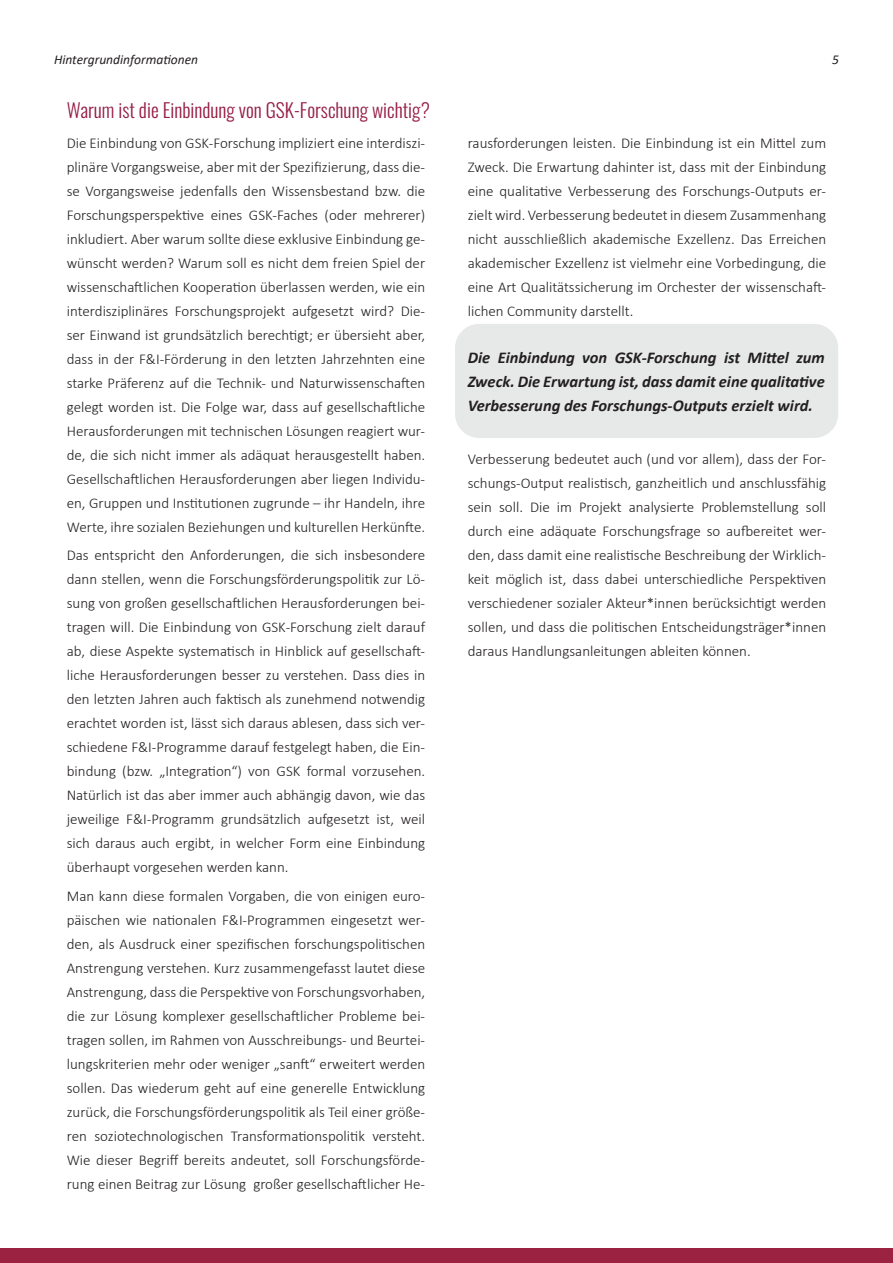
<style>
.page{position:relative;width:893px;height:1263px;background:#fff}
.page>*{position:absolute;margin:0;border:0;box-sizing:border-box;transform-origin:0 0}
.t1{font:300 19.5px "Oswald";color:#951d44}
.t2{font:italic 700 16.5px/24px "Calibri";color:#231f20;text-align:justify}
.t3{font:300 15px/24px "Calibri";color:#231f20;text-align:justify}
.t4{font:italic 13.5px "Calibri";color:#231f20}
</style>
<div class="page">
<div style="left:0;top:1248px;width:893px;height:15px;background:#9b2341"></div>
<div style="left:455px;top:324px;width:383px;height:114px;background:#e7e9e9;border-radius:24px"></div>
<p class="t4" style="left:54px;top:50px;width:146px">Hintergrundinformationen</p>
<p class="t4" style="left:832px;top:50px;width:8px">5</p>
<p class="t1" style="left:67px;top:93px;width:365px">Warum ist die Einbindung von GSK-Forschung wichtig?</p>
<p class="t3" style="left:67px;top:131px;width:360px">Die Einbindung von GSK-Forschung impliziert eine interdiszi&shy;plinäre Vorgangsweise, aber mit der Spezifizierung, dass die&shy;se Vorgangsweise jedenfalls den Wissensbestand bzw. die Forschungsperspektive eines GSK-Faches (oder mehrerer) inkludiert. Aber warum sollte diese exklusive Einbindung ge&shy;wünscht werden? Warum soll es nicht dem freien Spiel der wissenschaftlichen Kooperation überlassen werden, wie ein interdisziplinäres Forschungsprojekt aufgesetzt wird? Die&shy;ser Einwand ist grundsätzlich berechtigt; er übersieht aber, dass in der F&amp;I-Förderung in den letzten Jahrzehnten eine starke Präferenz auf die Technik- und Naturwissenschaften gelegt worden ist. Die Folge war, dass auf gesellschaftliche Herausforderungen mit technischen Lösungen reagiert wur&shy;de, die sich nicht immer als adäquat herausgestellt haben.<br>Gesellschaftlichen Herausforderungen aber liegen Individu&shy;en, Gruppen und Institutionen zugrunde – ihr Handeln, ihre Werte, ihre sozialen Beziehungen und kulturellen Herkünfte.</p>
<p class="t3" style="left:67px;top:543px;width:360px">Das entspricht den Anforderungen, die sich insbesondere dann stellen, wenn die Forschungsförderungspolitik zur Lö&shy;sung von großen gesellschaftlichen Herausforderungen bei&shy;tragen will. Die Einbindung von GSK-Forschung zielt darauf ab, diese Aspekte systematisch in Hinblick auf gesellschaft&shy;liche Herausforderungen besser zu verstehen. Dass dies in den letzten Jahren auch faktisch als zunehmend notwendig erachtet worden ist, lässt sich daraus ablesen, dass sich ver&shy;schiedene F&amp;I-Programme darauf festgelegt haben, die Ein&shy;bindung (bzw. „Integration“) von GSK formal vorzusehen.<br>Natürlich ist das aber immer auch abhängig davon, wie das jeweilige F&amp;I-Programm grundsätzlich aufgesetzt ist, weil sich daraus auch ergibt, in welcher Form eine Einbindung überhaupt vorgesehen werden kann.</p>
<p class="t3" style="left:67px;top:883px;width:360px">Man kann diese formalen Vorgaben, die von einigen euro&shy;päischen wie nationalen F&amp;I-Programmen eingesetzt wer&shy;den, als Ausdruck einer spezifischen forschungspolitischen Anstrengung verstehen. Kurz zusammengefasst lautet diese Anstrengung, dass die Perspektive von Forschungsvorhaben, die zur Lösung komplexer gesellschaftlicher Probleme bei&shy;tragen sollen, im Rahmen von Ausschreibungs- und Beurtei&shy;lungskriterien mehr oder weniger „sanft“ erweitert werden sollen. Das wiederum geht auf eine generelle Entwicklung zurück, die Forschungsförderungspolitik als Teil einer größe&shy;ren soziotechnologischen Transformationspolitik versteht.<br>Wie dieser Begriff bereits andeutet, soll Forschungsförde&shy;rung einen Beitrag zur Lösung großer gesellschaftlicher He-</p>
<p class="t3" style="left:468px;top:131px;width:360px">rausforderungen leisten. Die Einbindung ist ein Mittel zum Zweck. Die Erwartung dahinter ist, dass mit der Einbindung eine qualitative Verbesserung des Forschungs-Outputs er&shy;zielt wird. Verbesserung bedeutet in diesem Zusammenhang nicht ausschließlich akademische Exzellenz. Das Erreichen akademischer Exzellenz ist vielmehr eine Vorbedingung, die eine Art Qualitätssicherung im Orchester der wissenschaft&shy;lichen Community darstellt.</p>
<p class="t2" style="left:468px;top:345px;width:358px">Die Einbindung von GSK-Forschung ist Mittel zum Zweck. Die Erwartung ist, dass damit eine qualitative Verbesserung des Forschungs-Outputs erzielt wird.</p>
<p class="t3" style="left:468px;top:447px;width:360px">Verbesserung bedeutet auch (und vor allem), dass der For&shy;schungs-Output realistisch, ganzheitlich und anschlussfähig sein soll. Die im Projekt analysierte Problemstellung soll durch eine adäquate Forschungsfrage so aufbereitet wer&shy;den, dass damit eine realistische Beschreibung der Wirklich&shy;keit möglich ist, dass dabei unterschiedliche Perspektiven verschiedener sozialer Akteur*innen berücksichtigt werden sollen, und dass die politischen Entscheidungsträger*innen daraus Handlungsanleitungen ableiten können.</p>
</div>
